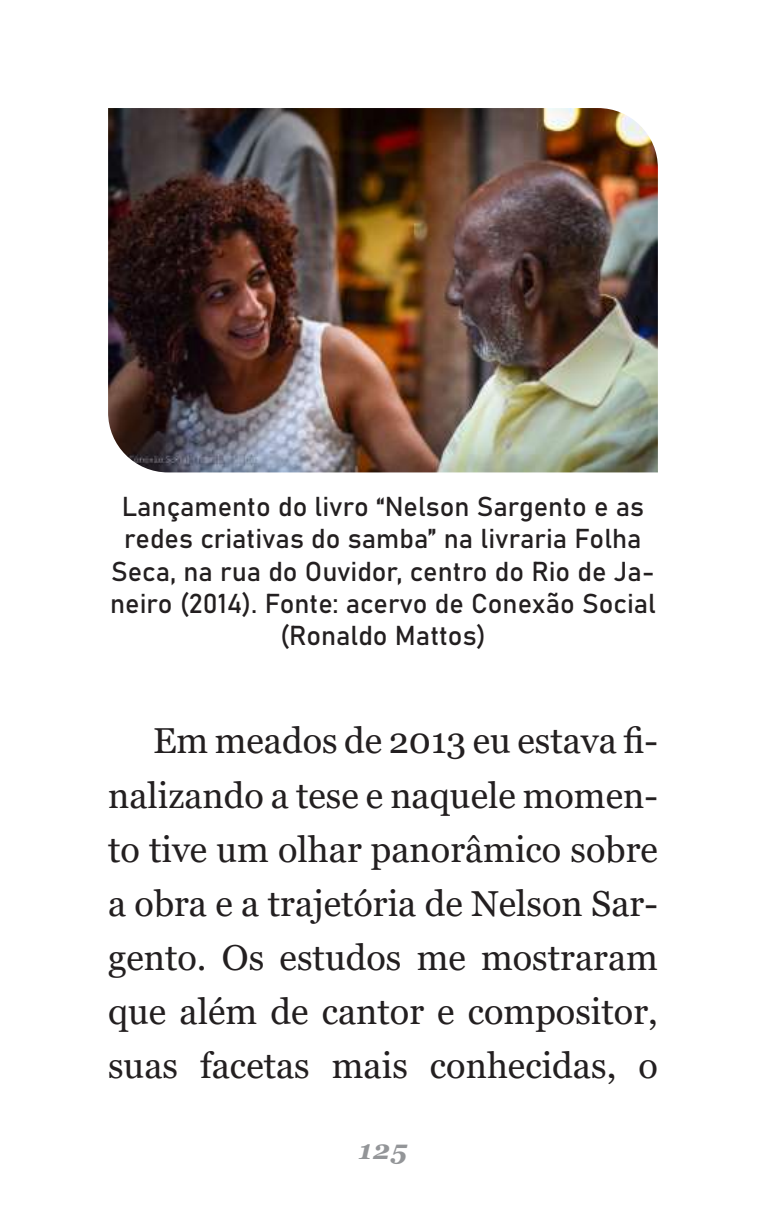
<style>
.page{position:relative;width:766px;height:1225px;background:#fff}
.page>*{position:absolute;margin:0;border:0;box-sizing:border-box;transform-origin:0 0}
.t1{font:36px/54px "Georgia";color:#231f20;text-align:justify}
.t2{font:27px/32.4px "Bahnschrift";color:#231f20;text-align:center}
.t3{font:italic 700 27px "Georgia";color:#939598}
</style>
<div class="page">
<img style="left:108px;top:108px;width:549px;height:364px">
<p class="t2" style="left:110px;top:488px;width:547px">Lançamento do livro “Nelson Sargento e as redes criativas do samba” na livraria Folha Seca, na rua do Ouvidor, centro do Rio de Ja&shy;neiro (2014). Fonte: acervo de Conexão Social (Ronaldo Mattos)</p>
<p class="t1" style="left:108px;top:715px;width:551px;text-indent:45px">Em meados de 2013 eu estava fi&shy;nalizando a tese e naquele momen&shy;to tive um olhar panorâmico sobre a obra e a trajetória de Nelson Sar&shy;gento. Os estudos me mostraram que além de cantor e compositor, suas facetas mais conhecidas, o</p>
<p class="t3" style="left:358px;top:1131px;width:50px">125</p>
</div>
